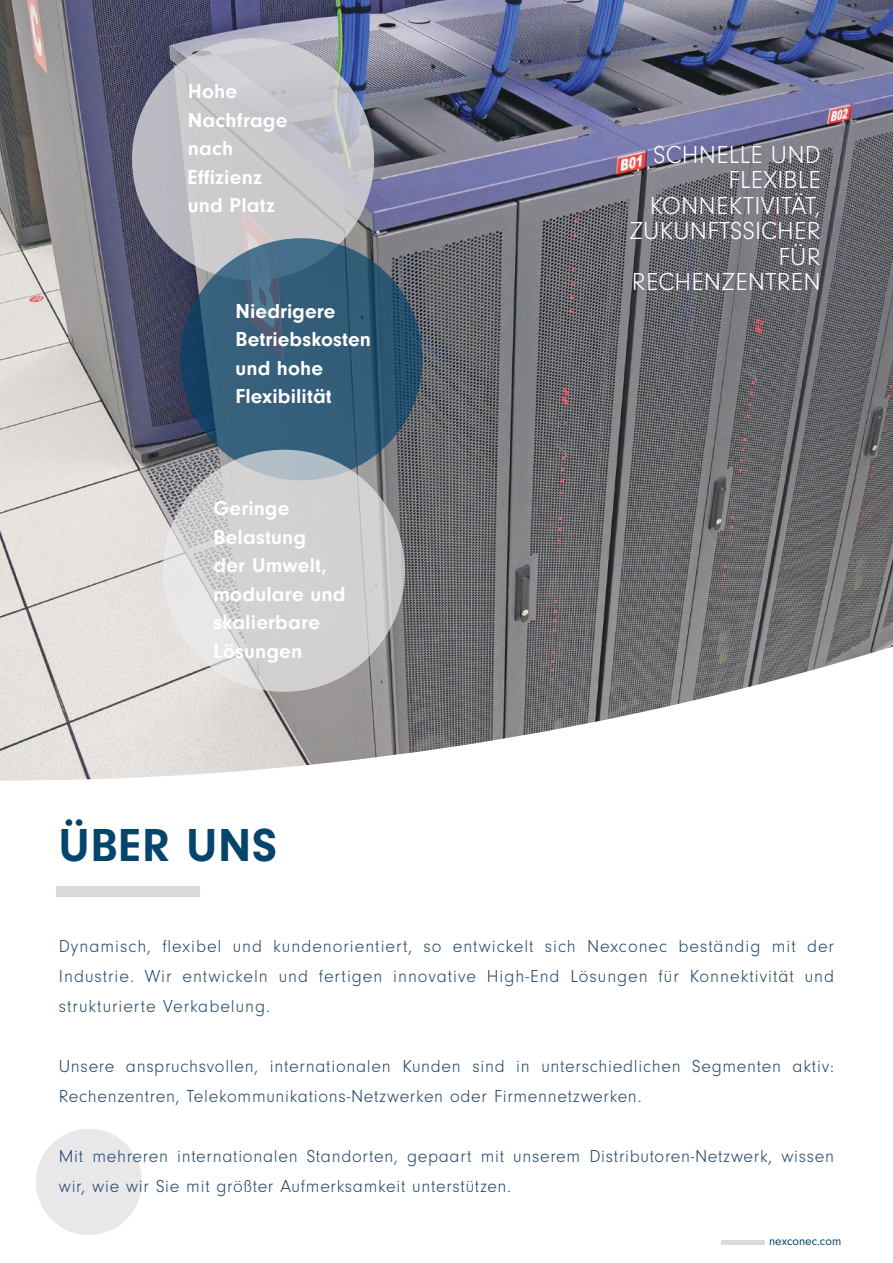
<style>
.page{position:relative;width:893px;height:1263px;background:#fff}
.page>*{position:absolute;margin:0;border:0;box-sizing:border-box;transform-origin:0 0}
.t1{font:700 48px "Neuzeit Gro";letter-spacing:.02em;color:#05446b}
.t2{font:300 25.5px/25.5px "Neuzeit Gro";letter-spacing:.01em;color:#fff;text-align:right}
.t3{font:700 21px/28.5px "Neuzeit Gro";letter-spacing:.01em;color:#fff}
.t4{font:300 18px/30px "Neuzeit Gro";letter-spacing:.04em;color:#224669}
.t5{font:12px "Neuzeit Gro";color:#04436b}
</style>
<div class="page">
<img style="left:0;top:0;width:893px;height:781px">
<div style="left:57px;top:887px;width:143px;height:10px;background:#dad8db"></div>
<svg style="left:132px;top:38px;width:242px;height:242px;background:#b2b2bb"></svg>
<svg style="left:180px;top:238px;width:242px;height:242px;background:#3e6078"></svg>
<svg style="left:163px;top:450px;width:242px;height:242px;background:#c5c4c6"></svg>
<hr style="left:721px;top:1240px;width:44px;height:4px;background:#dad9dc">
<svg style="left:36px;top:1129px;width:106px;height:106px"></svg>
<p class="t3" style="left:188px;top:77px;width:101px">Hohe<br>Nachfrage nach<br>Effizienz und Platz</p>
<p class="t3" style="left:236px;top:297px;width:137px">Niedrigere<br>Betriebskosten und hohe<br>Flexibilität</p>
<p class="t3" style="left:213px;top:494px;width:134px">Geringe<br>Belastung<br>der Umwelt, modulare und skalierbare<br>Lösungen</p>
<h1 class="t1" style="left:59px;top:818px;width:220px">ÜBER UNS</h1>
<h2 class="t2" style="left:629px;top:142px;width:193px">SCHNELLE UND<br>FLEXIBLE<br>KONNEKTIVITÄT,<br>ZUKUNFTSSICHER<br>FÜR<br>RECHENZENTREN</h2>
<p class="t4" style="left:59px;top:932px;width:777px;text-align:justify">Dynamisch, flexibel und kundenorientiert, so entwickelt sich Nexconec beständig mit der Industrie. Wir entwickeln und fertigen innovative High-End Lösungen für Konnektivität und strukturierte Verkabelung.</p>
<p class="t4" style="left:59px;top:1052px;width:777px">Unsere anspruchsvollen, internationalen Kunden sind in unterschiedlichen Segmenten aktiv:<br>Rechenzentren, Telekommunikations-Netzwerken oder Firmennetzwerken.</p>
<p class="t4" style="left:59px;top:1142px;width:777px">Mit mehreren internationalen Standorten, gepaart mit unserem Distributoren-Netzwerk, wissen wir, wie wir Sie mit größter Aufmerksamkeit unterstützen.</p>
<p class="t5" style="left:769px;top:1234px;width:74px">nexconec.com</p>
</div>
